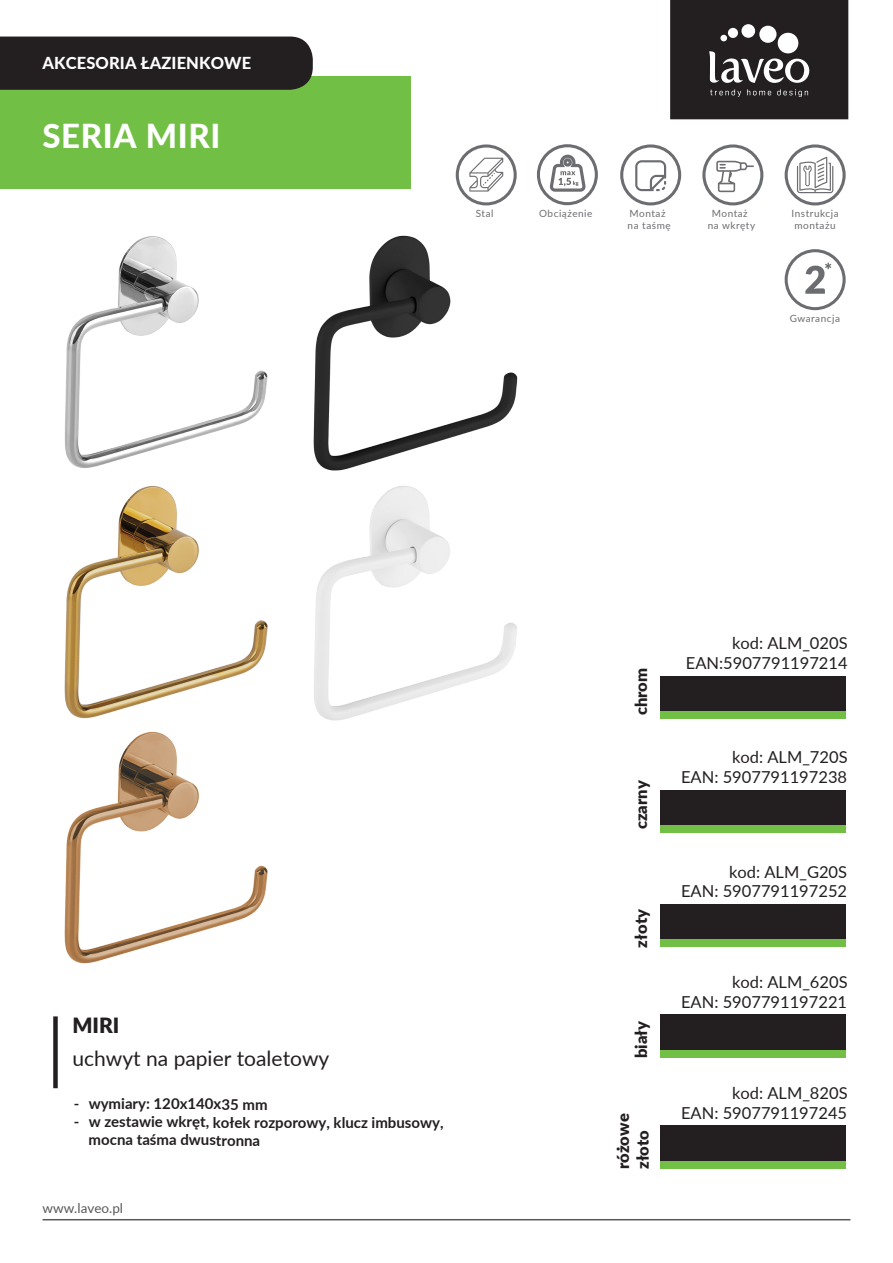
<style>
.page{position:relative;width:893px;height:1263px;background:#fff}
.page>*{position:absolute;margin:0;border:0;box-sizing:border-box;transform-origin:0 0}
.t1{font:800 33px "Lato";letter-spacing:.02em;color:#fff}
.t2{font:21px "Lato";color:#231f20}
.t3{font:900 21px "Lato";color:#231f20}
.t4{font:16.5px/19.8px "Lato";color:#231f20;text-align:right}
.t5{font:900 16.5px/19.8px "Lato";color:#231f20}
.t6{font:800 16.5px "Lato";letter-spacing:.005em;color:#fff}
.t7{font:700 15px/17.9px "Lato";color:#231f20}
.t8{font:13.5px "Lato";color:#57585a}
.t9{font:10.05px/12px "Lato";letter-spacing:.055em;color:#6c6d70}
</style>
<div class="page">
<div style="left:660px;top:790px;width:186px;height:35px;background:#231f20"></div>
<div style="left:660px;top:825px;width:186px;height:8px;background:#71bf44"></div>
<div style="left:660px;top:904px;width:186px;height:35px;background:#231f20"></div>
<div style="left:660px;top:939px;width:186px;height:8px;background:#71bf44"></div>
<div style="left:53px;top:1016px;width:5px;height:72px;background:#231f20"></div>
<div style="left:660px;top:676px;width:186px;height:35px;background:#231f20"></div>
<div style="left:660px;top:711px;width:186px;height:8px;background:#71bf44"></div>
<div style="left:660px;top:1015px;width:186px;height:35px;background:#231f20"></div>
<div style="left:660px;top:1050px;width:186px;height:8px;background:#71bf44"></div>
<svg style="left:670px;top:0;width:178px;height:119px;background:#383435"></svg>
<div style="left:0;top:76px;width:411px;height:113px;background:#71bf44"></div>
<div style="left:0;top:37px;width:313px;height:53px;background:#231f20"></div>
<svg style="left:702px;top:144px;width:61px;height:61px"></svg>
<svg style="left:620px;top:144px;width:61px;height:61px"></svg>
<svg style="left:456px;top:144px;width:61px;height:60px"></svg>
<svg style="left:785px;top:144px;width:61px;height:61px"></svg>
<svg style="left:785px;top:249px;width:61px;height:61px"></svg>
<svg style="left:537px;top:144px;width:61px;height:61px"></svg>
<div style="left:660px;top:1126px;width:186px;height:35px;background:#231f20"></div>
<div style="left:660px;top:1161px;width:186px;height:7px;background:#71bf44"></div>
<img style="left:313px;top:204px;width:246px;height:250px">
<img style="left:314px;top:454px;width:203px;height:267px">
<img style="left:64px;top:236px;width:204px;height:218px">
<img style="left:64px;top:751px;width:204px;height:213px">
<img style="left:64px;top:454px;width:204px;height:297px">
<hr style="left:43px;top:1219px;width:807px;height:1px;background:#57585a">
<p class="t6" style="left:43px;top:51px;width:210px">AKCESORIA ŁAZIENKOWE</p>
<h1 class="t1" style="left:43px;top:111px;width:179px">SERIA MIRI</h1>
<p class="t9" style="left:539px;top:207px;width:55px">Obciążenie</p>
<p class="t9" style="left:628px;top:207px;width:45px">Montaż na taśmę</p>
<p class="t9" style="left:708px;top:207px;width:49px;text-align:center">Montaż na wkręty</p>
<p class="t9" style="left:476px;top:207px;width:19px">Stal</p>
<p class="t9" style="left:792px;top:207px;width:49px">Instrukcja montażu</p>
<p class="t9" style="left:790px;top:312px;width:52px">Gwarancja</p>
<p class="t3" style="left:72px;top:1010px;width:49px">MIRI</p>
<p class="t2" style="left:72px;top:1044px;width:258px">uchwyt na papier toaletowy</p>
<p class="t7" style="left:74px;top:1094px;width:195px">- wymiary: 120x140x35 mm</p>
<p class="t7" style="left:89px;top:1112px;width:356px;text-indent:-15px">- w zestawie wkręt, kołek rozporowy, klucz imbusowy, mocna taśma dwustronna</p>
<p class="t8" style="left:43px;top:1198px;width:82px">www.laveo.pl</p>
<p class="t5" style="left:630px;top:715px;width:49px;rotate:-90deg">chrom</p>
<p class="t5" style="left:630px;top:829px;width:50px;rotate:-90deg">czarny</p>
<p class="t5" style="left:630px;top:947px;width:40px;rotate:-90deg">złoty</p>
<p class="t5" style="left:630px;top:1058px;width:39px;rotate:-90deg">biały</p>
<p class="t5" style="left:612px;top:1169px;width:57px;rotate:-90deg">różowe złoto</p>
<p class="t4" style="left:686px;top:632px;width:163px">kod: ALM_020S<br>EAN:5907791197214</p>
<p class="t4" style="left:681px;top:746px;width:168px">kod: ALM_720S<br>EAN: 5907791197238</p>
<p class="t4" style="left:681px;top:861px;width:168px">kod: ALM_G20S<br>EAN: 5907791197252</p>
<p class="t4" style="left:681px;top:972px;width:168px">kod: ALM_620S<br>EAN: 5907791197221</p>
<p class="t4" style="left:681px;top:1082px;width:168px">kod: ALM_820S<br>EAN: 5907791197245</p>
</div>
